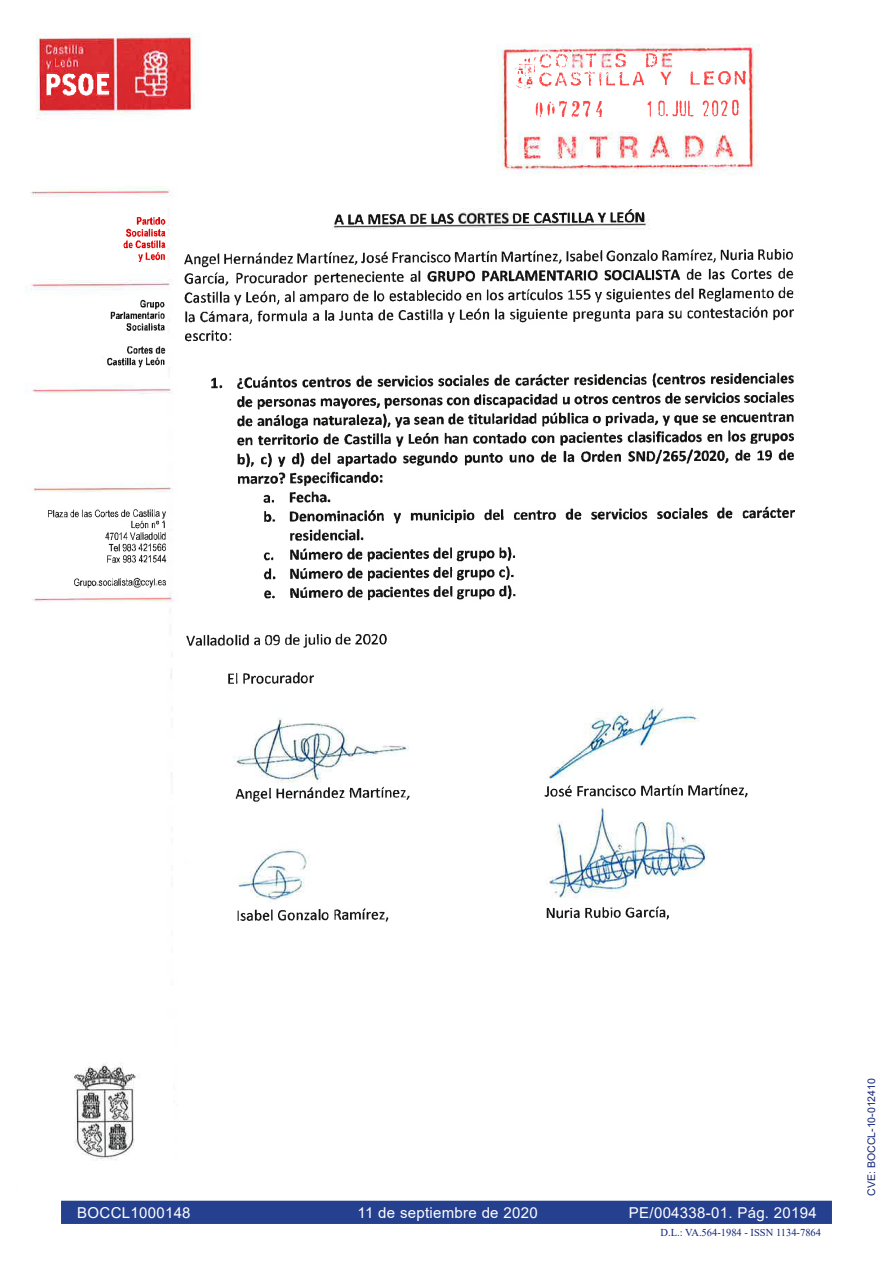
<style>
.page{position:relative;width:893px;height:1263px;background:#fff}
.page>*{position:absolute;margin:0;border:0;box-sizing:border-box;transform-origin:0 0}
.E_CVE{font:15px "Arial";letter-spacing:.02em;color:#fff}
.t1{font:10.5px "Times New Roman";color:#132477}
.t2{font:10.5px "Arial";color:#132477}
</style>
<div class="page">
<div style="left:60px;top:1200px;width:773px;height:25px;background:#25408f"></div>
<div style="left:60px;top:1199px;width:773px;height:26px;border:2px solid #fff"></div>
<img style="left:25px;top:33px;width:808px;height:1167px">
<img style="left:45px;top:45px;width:66px;height:51px">
<img style="left:535px;top:53px;width:210px;height:65px">
<img style="left:48px;top:208px;width:747px;height:713px">
<img style="left:516px;top:56px;width:22px;height:33px">
<img style="left:122px;top:216px;width:43px;height:45px">
<p class="E_CVE" style="left:77px;top:1202px;width:115px">BOCCL1000148</p>
<p class="E_CVE" style="left:358px;top:1202px;width:182px">11 de septiembre de 2020</p>
<p class="E_CVE" style="left:629px;top:1202px;width:189px">PE/004338-01. Pág. 20194</p>
<p class="t1" style="left:661px;top:1225px;width:162px">D.L.: VA.564-1984 - ISSN 1134-7864</p>
<p class="t2" style="left:864px;top:1195px;width:119px;rotate:-90deg">CVE: BOCCL-10-012410</p>
</div>
